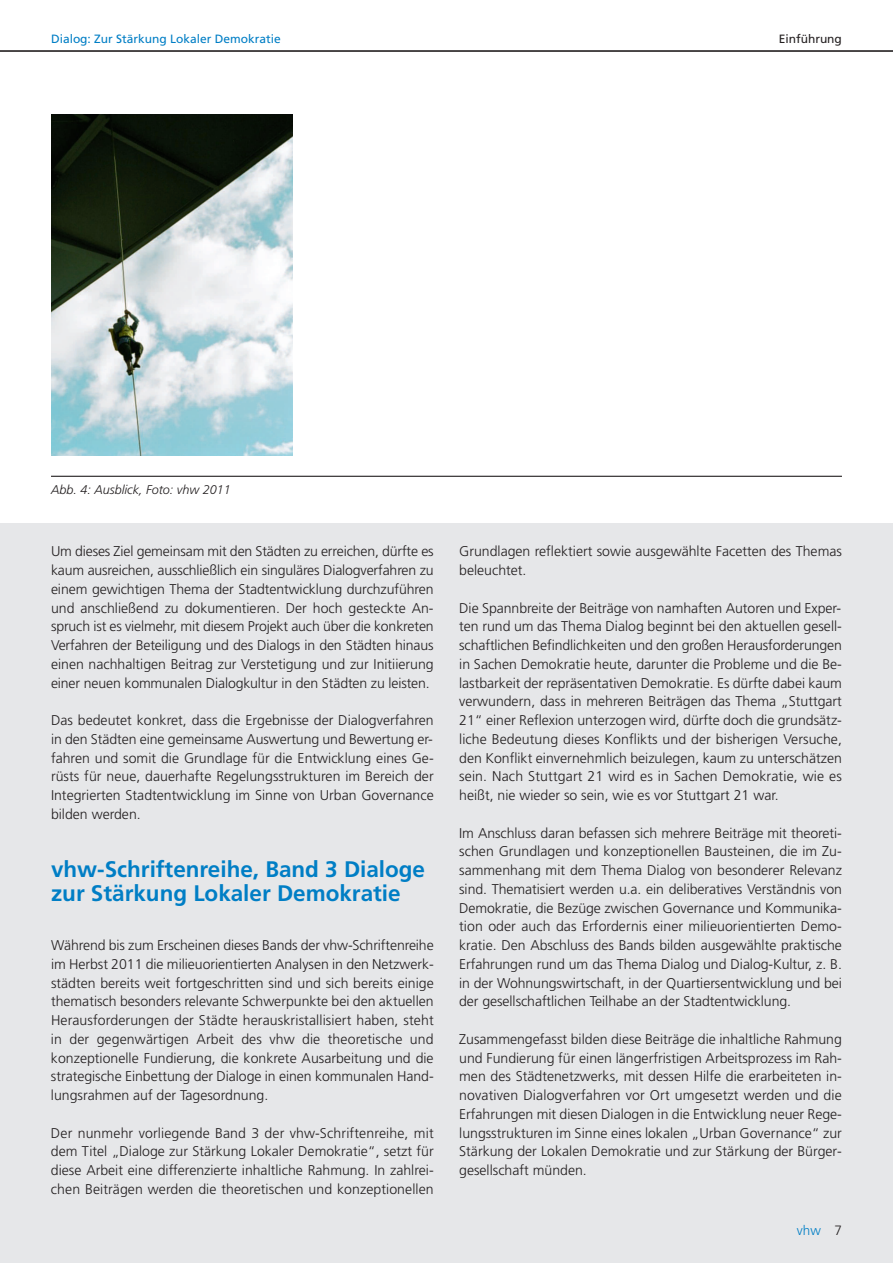
<style>
.page{position:relative;width:893px;height:1263px;background:#fff}
.page>*{position:absolute;margin:0;border:0;box-sizing:border-box;transform-origin:0 0}
.t1{font:700 22.5px/24px "Frutiger LT";color:#007ec5}
.t2{font:300 14.1px/18.8px "Frutiger LT";color:#231f20;text-align:justify}
.t3{font:300 13.5px "Frutiger LT";color:#007ec5}
.t4{font:italic 300 12.6px "Frutiger LT";color:#231f20}
.t5{font:12px "Frutiger LT";color:#007ec5}
.t6{font:12px "Frutiger LT";color:#231f20}
.s1{color:#231f20}
</style>
<div class="page">
<div style="left:0;top:523px;width:893px;height:740px;background:#e6e7e9"></div>
<hr style="left:51px;top:476px;width:791px;height:1px;background:#231f20">
<img style="left:51px;top:115px;width:241px;height:340px">
<hr style="left:0;top:50px;width:893px;height:2px;background:#231f20">
<p class="t5" style="left:51px;top:34px;width:231px">Dialog: Zur Stärkung Lokaler Demokratie</p>
<p class="t6" style="left:779px;top:34px;width:65px">Einführung</p>
<p class="t4" style="left:51px;top:485px;width:181px">Abb. 4: Ausblick, Foto: vhw 2011</p>
<p class="t2" style="left:51px;top:543px;width:384px">Um dieses Ziel gemeinsam mit den Städten zu erreichen, dürfte es kaum ausreichen, ausschließlich ein singuläres Dialogverfahren zu einem gewichtigen Thema der Stadtentwicklung durchzuführen und anschließend zu dokumentieren. Der hoch gesteckte An&shy;spruch ist es vielmehr, mit diesem Projekt auch über die konkreten Verfahren der Beteiligung und des Dialogs in den Städten hinaus einen nachhaltigen Beitrag zur Verstetigung und zur Initiierung einer neuen kommunalen Dialogkultur in den Städten zu leisten.</p>
<p class="t2" style="left:51px;top:712px;width:384px">Das bedeutet konkret, dass die Ergebnisse der Dialogverfahren in den Städten eine gemeinsame Auswertung und Bewertung er&shy;fahren und somit die Grundlage für die Entwicklung eines Ge&shy;rüsts für neue, dauerhafte Regelungsstrukturen im Bereich der Integrierten Stadtentwicklung im Sinne von Urban Governance bilden werden.</p>
<h1 class="t1" style="left:51px;top:859px;width:376px">vhw-Schriftenreihe, Band 3 Dialoge zur Stärkung Lokaler Demokratie</h1>
<p class="t2" style="left:51px;top:937px;width:384px">Während bis zum Erscheinen dieses Bands der vhw-Schriftenreihe im Herbst 2011 die milieuorientierten Analysen in den Netzwerk&shy;städten bereits weit fortgeschritten sind und sich bereits einige thematisch besonders relevante Schwerpunkte bei den aktuellen Herausforderungen der Städte herauskristallisiert haben, steht in der gegenwärtigen Arbeit des vhw die theoretische und konzeptionelle Fundierung, die konkrete Ausarbeitung und die strategische Einbettung der Dialoge in einen kommunalen Hand&shy;lungsrahmen auf der Tagesordnung.</p>
<p class="t2" style="left:51px;top:1124px;width:384px">Der nunmehr vorliegende Band 3 der vhw-Schriftenreihe, mit dem Titel „Dialoge zur Stärkung Lokaler Demokratie“, setzt für diese Arbeit eine differenzierte inhaltliche Rahmung. In zahlrei&shy;chen Beiträgen werden die theoretischen und konzeptionellen</p>
<p class="t2" style="left:459px;top:543px;width:384px">Grundlagen reflektiert sowie ausgewählte Facetten des Themas beleuchtet.</p>
<p class="t2" style="left:459px;top:599px;width:384px">Die Spannbreite der Beiträge von namhaften Autoren und Exper&shy;ten rund um das Thema Dialog beginnt bei den aktuellen gesell&shy;schaftlichen Befindlichkeiten und den großen Herausforderungen in Sachen Demokratie heute, darunter die Probleme und die Be&shy;lastbarkeit der repräsentativen Demokratie. Es dürfte dabei kaum verwundern, dass in mehreren Beiträgen das Thema „Stuttgart 21“ einer Reflexion unterzogen wird, dürfte doch die grundsätz&shy;liche Bedeutung dieses Konflikts und der bisherigen Versuche, den Konflikt einvernehmlich beizulegen, kaum zu unterschätzen sein. Nach Stuttgart 21 wird es in Sachen Demokratie, wie es heißt, nie wieder so sein, wie es vor Stuttgart 21 war.</p>
<p class="t2" style="left:459px;top:824px;width:384px">Im Anschluss daran befassen sich mehrere Beiträge mit theoreti&shy;schen Grundlagen und konzeptionellen Bausteinen, die im Zu&shy;sammenhang mit dem Thema Dialog von besonderer Relevanz sind. Thematisiert werden u.a. ein deliberatives Verständnis von Demokratie, die Bezüge zwischen Governance und Kommunika&shy;tion oder auch das Erfordernis einer milieuorientierten Demo&shy;kratie. Den Abschluss des Bands bilden ausgewählte praktische Erfahrungen rund um das Thema Dialog und Dialog-Kultur, z. B. in der Wohnungswirtschaft, in der Quartiersentwicklung und bei der gesellschaftlichen Teilhabe an der Stadtentwicklung.</p>
<p class="t2" style="left:459px;top:1031px;width:384px">Zusammengefasst bilden diese Beiträge die inhaltliche Rahmung und Fundierung für einen längerfristigen Arbeitsprozess im Rah&shy;men des Städtenetzwerks, mit dessen Hilfe die erarbeiteten in&shy;novativen Dialogverfahren vor Ort umgesetzt werden und die Erfahrungen mit diesen Dialogen in die Entwicklung neuer Rege&shy;lungsstrukturen im Sinne eines lokalen „Urban Governance“ zur Stärkung der Lokalen Demokratie und zur Stärkung der Bürger&shy;gesellschaft münden.</p>
<p class="t3" style="left:797px;top:1225px;width:46px">vhw <span class="s1">7</span></p>
</div>
